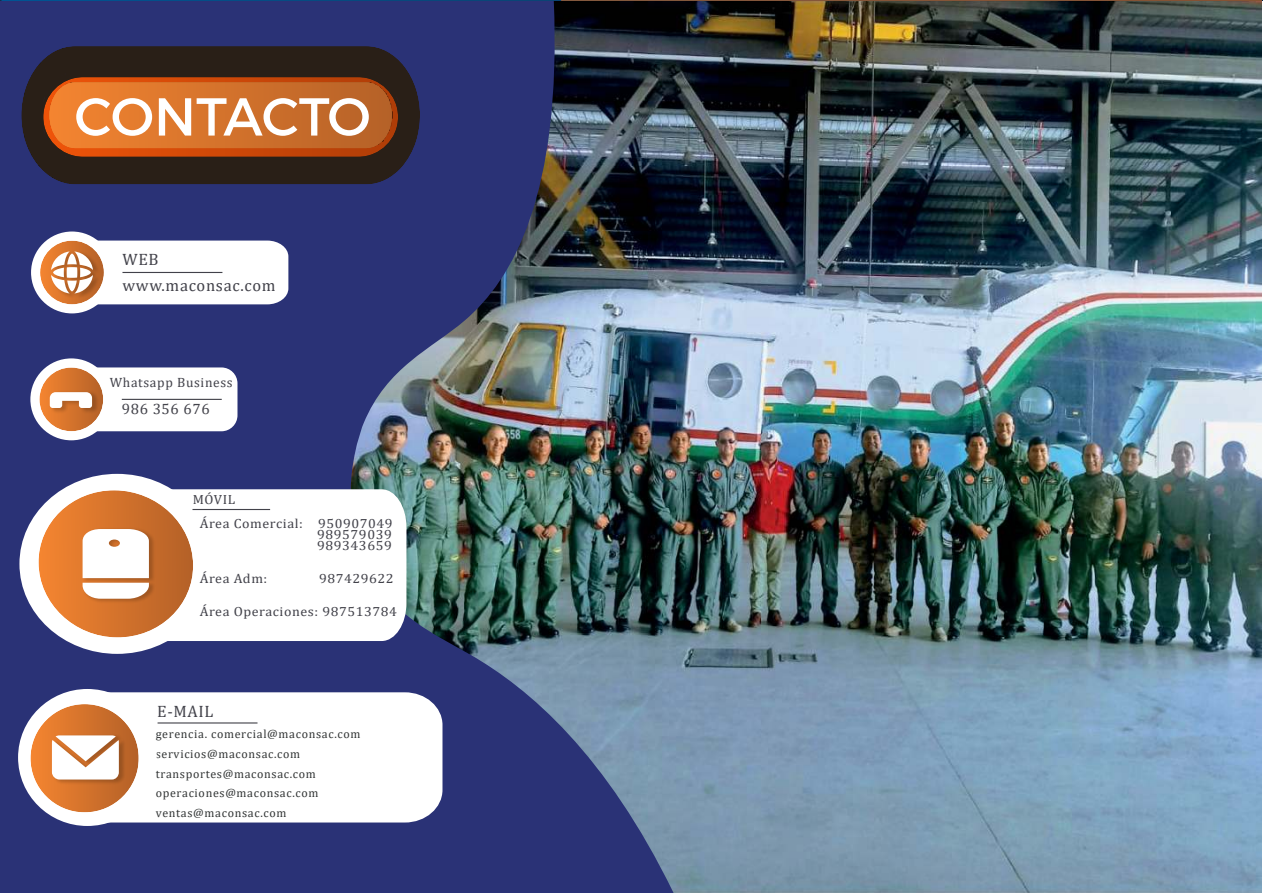
<style>
.page{position:relative;width:1263px;height:893px;background:#fff}
.page>*{position:absolute;margin:0;border:0;box-sizing:border-box;transform-origin:0 0}
.t1{font:16.5px/25.7px "Cambria";letter-spacing:.04em;color:#42424a}
.t2{font:15px "Cambria";letter-spacing:.045em;color:#42424a}
.t3{font:13.5px "Cambria";letter-spacing:.05em;color:#42424a}
.t4{font:13.2px/10.9px "Cambria Math";letter-spacing:.04em;color:#42424a;text-align:justify;scale:1.06 1}
.t5{font:13.2px "Cambria";letter-spacing:.04em;color:#42424a;scale:1.04 1}
.t6{font:12px/19.6px "Cambria";letter-spacing:.055em;color:#323535}
</style>
<div class="page">
<img style="left:674px;top:1px;width:587px;height:892px">
<img style="left:0;top:1px;width:674px;height:892px">
<div style="left:30px;top:358px;width:82px;height:82px;background:#fff;border-radius:50%"></div>
<img style="left:39px;top:367px;width:11px;height:64px">
<img style="left:48px;top:389px;width:2px;height:25px">
<svg style="left:50px;top:367px;width:187px;height:64px"></svg>
<div style="left:31px;top:232px;width:82px;height:81px;background:#fff;border-radius:50%"></div>
<img style="left:40px;top:241px;width:9px;height:63px">
<img style="left:49px;top:249px;width:2px;height:47px">
<svg style="left:51px;top:241px;width:237px;height:63px"></svg>
<img style="left:2px;top:0;width:1261px;height:1px">
<img style="left:561px;top:0;width:701px;height:1px">
<div style="left:19px;top:474px;width:196px;height:180px;background:#fff;border-radius:50%"></div>
<svg style="left:169px;top:489px;width:237px;height:152px"></svg>
<hr style="left:192px;top:509px;width:78px;height:1px;background:#42424a">
<img style="left:38px;top:490px;width:156px;height:148px">
<img style="left:81px;top:526px;width:75px;height:79px">
<svg style="left:83px;top:529px;width:66px;height:70px"></svg>
<svg style="left:109px;top:692px;width:333px;height:130px"></svg>
<div style="left:18px;top:689px;width:139px;height:137px;background:#fff;border-radius:50%"></div>
<img style="left:30px;top:704px;width:109px;height:108px">
<hr style="left:158px;top:722px;width:99px;height:1px;background:#42424a">
<img style="left:50px;top:732px;width:77px;height:54px">
<svg style="left:52px;top:735px;width:67px;height:44px"></svg>
<img style="left:43px;top:77px;width:355px;height:80px">
<img style="left:75px;top:148px;width:291px;height:36px">
<svg style="left:76px;top:98px;width:76px;height:38px"></svg>
<svg style="left:159px;top:98px;width:32px;height:38px"></svg>
<svg style="left:197px;top:98px;width:172px;height:38px"></svg>
<h1 class="t1" style="left:122px;top:247px;width:154px">WEB www.maconsac.com</h1>
<p class="t3" style="left:110px;top:374px;width:124px">Whatsapp Business</p>
<p class="t2" style="left:122px;top:400px;width:89px">986 356 676</p>
<p class="t5" style="left:193px;top:493px;width:42px">MÓVIL</p>
<p class="t4" style="left:317px;top:518px;width:73px;text-indent:-117px">Área Comercial: 950907049<br>989579039<br>989343659</p>
<p class="t4" style="left:200px;top:573px;width:65px">Área Adm:</p>
<p class="t4" style="left:319px;top:573px;width:72px">987429622</p>
<p class="t4" style="left:200px;top:606px;width:188px">Área Operaciones: 987513784</p>
<h1 class="t1" style="left:157px;top:699px;width:58px">E-MAIL</h1>
<p class="t6" style="left:156px;top:724px;width:206px">gerencia. comercial@maconsac.com servicios@maconsac.com transportes@maconsac.com operaciones@maconsac.com ventas@maconsac.com</p>
</div>
